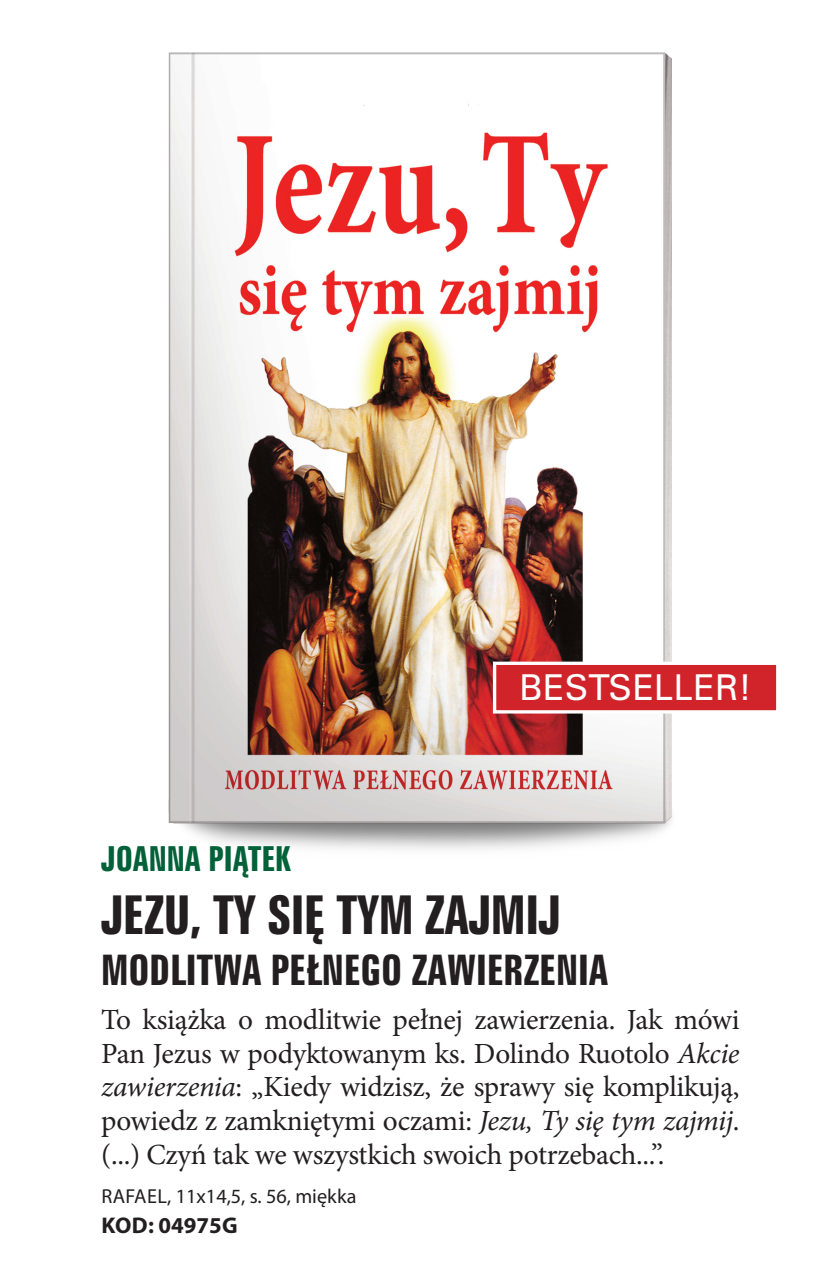
<style>
.page{position:relative;width:830px;height:1276px;background:#fff}
.page>*{position:absolute;margin:0;border:0;box-sizing:border-box;transform-origin:0 0}
.tytuł{font:48.82px "Zurich Bd X Cn PL";letter-spacing:-.01em;color:#231f20}
.PODTYTUL{font:38.25px "Zurich Bd X Cn PL";color:#231f20}
.t1{font:32.4px "Zurich PL";letter-spacing:.01em;color:#fff}
.autor{font:31.28px "Zurich Bd X Cn PL";color:#016138}
.t2{font:29.25px/33.8px "Minion Pro";letter-spacing:-.01em;color:#231f20;text-align:justify}
.NR_katalogowy{font:700 22.72px "Myriad Pro";color:#231f20}
.dane{font:20.25px "Myriad Pro";color:#231f20}
.s1{font-style:italic}
</style>
<div class="page">
<img style="left:168px;top:52px;width:504px;height:798px">
<div style="left:492px;top:661px;width:287px;height:52px;background:#d1232a;border:3px solid #fff"></div>
<p class="t1" style="left:519px;top:665px;width:234px">BESTSELLER!</p>
<p class="autor" style="left:101px;top:838px;width:191px">JOANNA PIĄTEK</p>
<p class="tytuł" style="left:101px;top:883px;width:461px">JEZU, TY SIĘ TYM ZAJMIJ</p>
<p class="PODTYTUL" style="left:101px;top:945px;width:508px">MODLITWA PEŁNEGO ZAWIERZENIA</p>
<p class="t2" style="left:101px;top:1002px;width:639px">To książka o modlitwie pełnej zawierzenia. Jak mówi Pan Jezus w podyktowanym ks. Dolindo Ruotolo <span class="s1">Akcie zawierzenia</span>: „Kiedy widzisz, że sprawy się komplikują, powiedz z zamkniętymi oczami: <span class="s1">Jezu, Ty się tym zajmij</span>. (...) Czyń tak we wszystkich swoich potrzebach...”.</p>
<p class="dane" style="left:101px;top:1183px;width:257px">RAFAEL, 11x14,5, s. 56, miękka</p>
<p class="NR_katalogowy" style="left:101px;top:1210px;width:138px">KOD: 04975G</p>
</div>
